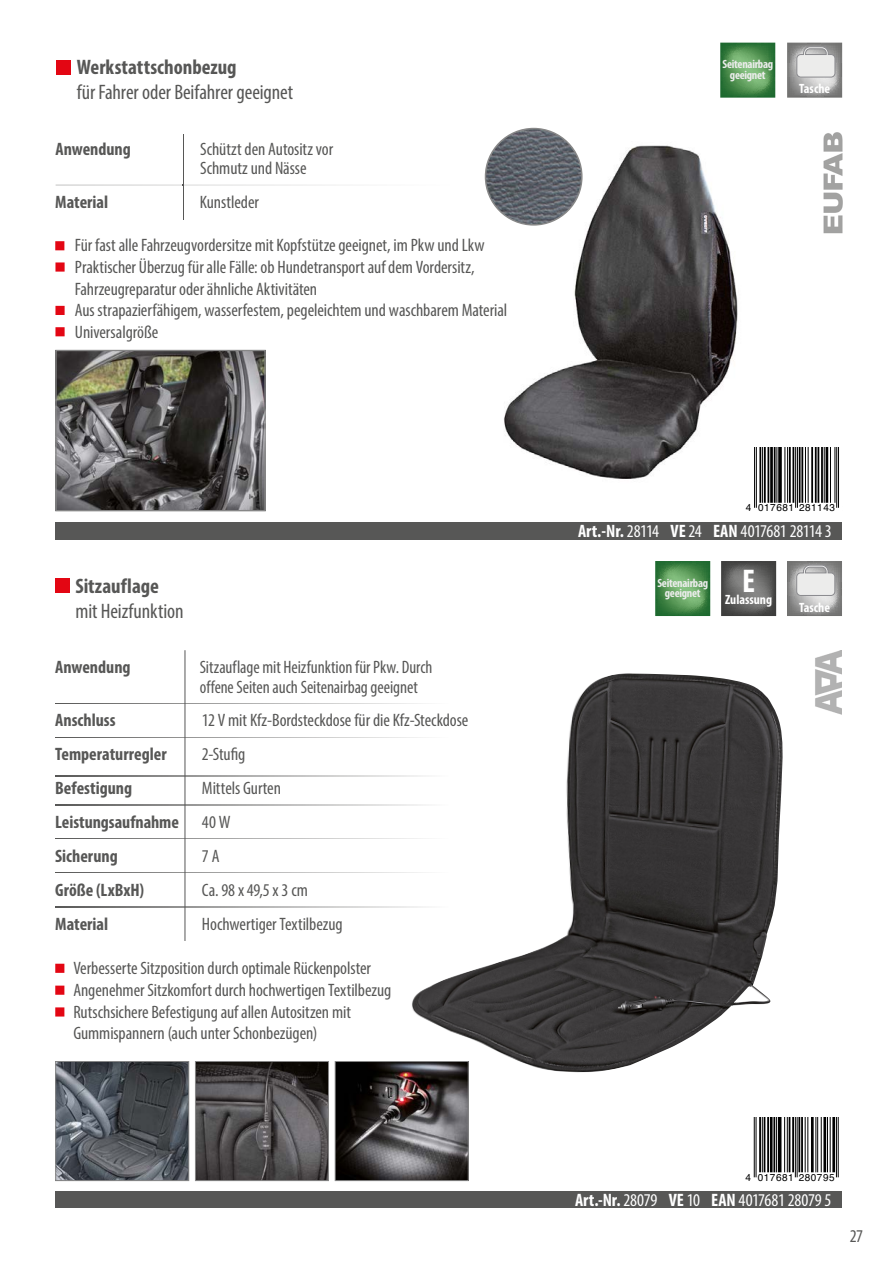
<style>
.page{position:relative;width:893px;height:1263px;background:#fff}
.page>*{position:absolute;margin:0;border:0;box-sizing:border-box;transform-origin:0 0}
.t1{font:700 condensed 33px "Myriad Pro";color:#fff}
.t2{font:condensed 21px "Myriad Pro";letter-spacing:-.005em;color:#575756}
.t3{font:700 condensed 21px "Myriad Pro";color:#575756}
.t4{font:condensed 18px/21.6px "Myriad Pro";letter-spacing:-.005em;color:#575756}
.t5{font:700 condensed 18px "Myriad Pro";color:#575756}
.t6{font:condensed 18px "Myriad Pro";letter-spacing:-.025em;color:#fff}
.t7{font:700 condensed 13.5px "Myriad Pro";color:#fff}
.t8{font:700 condensed 12px/10.5px "Myriad Pro";letter-spacing:-.025em;color:#ededed;text-align:center}
.t9{font:10.05px "Helvetica";letter-spacing:.05em;color:#000}
.s1{font-weight:700}
</style>
<div class="page">
<div style="left:56px;top:522px;width:786px;height:17px;background:#575756"></div>
<div style="left:56px;top:60px;width:14px;height:15px;background:#e30613"></div>
<img style="left:823px;top:132px;width:19px;height:102px">
<hr style="left:183px;top:134px;width:1px;height:85px;background:#575756">
<svg style="left:56px;top:185px;width:269px;height:1px"></svg>
<svg style="left:720px;top:43px;width:55px;height:55px;background:#4f9153"></svg>
<svg style="left:787px;top:43px;width:55px;height:55px;background:#b0b0af"></svg>
<img style="left:57px;top:352px;width:207px;height:157px">
<div style="left:55px;top:350px;width:211px;height:161px;border:1px solid #878787"></div>
<img style="left:494px;top:127px;width:266px;height:363px">
<img style="left:485px;top:129px;width:97px;height:96px;border-radius:48px">
<div style="left:485px;top:128px;width:98px;height:98px;border:2px solid #878787;border-radius:50%"></div>
<hr style="left:754px;top:448px;width:1px;height:60px;background:#000">
<hr style="left:756px;top:448px;width:1px;height:60px;background:#000">
<hr style="left:759px;top:448px;width:2px;height:55px;background:#000">
<hr style="left:762px;top:448px;width:1px;height:55px;background:#000">
<hr style="left:764px;top:448px;width:2px;height:55px;background:#000">
<hr style="left:767px;top:448px;width:2px;height:55px;background:#000">
<hr style="left:770px;top:448px;width:3px;height:55px;background:#000">
<hr style="left:774px;top:448px;width:1px;height:55px;background:#000">
<hr style="left:776px;top:448px;width:1px;height:55px;background:#000">
<svg style="left:778px;top:448px;width:4px;height:55px"></svg>
<hr style="left:784px;top:448px;width:1px;height:55px;background:#000">
<hr style="left:787px;top:448px;width:1px;height:55px;background:#000">
<hr style="left:789px;top:448px;width:2px;height:55px;background:#000">
<hr style="left:792px;top:448px;width:2px;height:55px;background:#000">
<hr style="left:795px;top:448px;width:1px;height:60px;background:#000">
<hr style="left:797px;top:448px;width:1px;height:60px;background:#000">
<hr style="left:799px;top:448px;width:1px;height:55px;background:#000">
<hr style="left:801px;top:448px;width:2px;height:55px;background:#000">
<hr style="left:805px;top:448px;width:1px;height:55px;background:#000">
<hr style="left:808px;top:448px;width:1px;height:55px;background:#000">
<hr style="left:811px;top:448px;width:2px;height:55px;background:#000">
<hr style="left:815px;top:448px;width:2px;height:55px;background:#000">
<hr style="left:817px;top:448px;width:2px;height:55px;background:#000">
<hr style="left:821px;top:448px;width:2px;height:55px;background:#000">
<hr style="left:824px;top:448px;width:1px;height:55px;background:#000">
<hr style="left:825px;top:448px;width:3px;height:55px;background:#000">
<hr style="left:830px;top:448px;width:1px;height:55px;background:#000">
<hr style="left:834px;top:448px;width:1px;height:55px;background:#000">
<hr style="left:836px;top:448px;width:1px;height:60px;background:#000">
<hr style="left:838px;top:448px;width:1px;height:60px;background:#000">
<div style="left:55px;top:241px;width:9px;height:9px;background:#e30613;border:2px solid #e30613"></div>
<div style="left:55px;top:262px;width:10px;height:10px;background:#e30613;border:2px solid #e30613"></div>
<div style="left:55px;top:306px;width:10px;height:9px;background:#e30613;border:2px solid #e30613"></div>
<div style="left:55px;top:327px;width:10px;height:9px;background:#e30613;border:2px solid #e30613"></div>
<svg style="left:55px;top:703px;width:354px;height:1px"></svg>
<svg style="left:787px;top:561px;width:55px;height:55px;background:#afafae"></svg>
<div style="left:55px;top:1191px;width:787px;height:17px;background:#575756"></div>
<div style="left:55px;top:578px;width:15px;height:15px;background:#e30613"></div>
<svg style="left:55px;top:776px;width:354px;height:1px"></svg>
<svg style="left:55px;top:737px;width:354px;height:1px"></svg>
<svg style="left:55px;top:838px;width:354px;height:1px"></svg>
<svg style="left:55px;top:872px;width:354px;height:1px"></svg>
<svg style="left:55px;top:907px;width:354px;height:1px"></svg>
<svg style="left:55px;top:805px;width:354px;height:1px"></svg>
<svg style="left:655px;top:561px;width:55px;height:55px;background:#4e9051"></svg>
<svg style="left:721px;top:561px;width:55px;height:55px;background:#60605f"></svg>
<hr style="left:185px;top:650px;width:1px;height:291px;background:#575756">
<img style="left:815px;top:650px;width:27px;height:65px">
<div style="left:55px;top:964px;width:9px;height:9px;background:#e30613;border:2px solid #e30613"></div>
<div style="left:55px;top:985px;width:9px;height:10px;background:#e30613;border:2px solid #e30613"></div>
<div style="left:55px;top:1007px;width:9px;height:9px;background:#e30613;border:2px solid #e30613"></div>
<hr style="left:754px;top:1117px;width:1px;height:60px;background:#000">
<hr style="left:756px;top:1117px;width:1px;height:60px;background:#000">
<hr style="left:759px;top:1117px;width:2px;height:55px;background:#000">
<hr style="left:762px;top:1117px;width:1px;height:55px;background:#000">
<hr style="left:764px;top:1117px;width:1px;height:55px;background:#000">
<hr style="left:767px;top:1117px;width:2px;height:55px;background:#000">
<hr style="left:770px;top:1117px;width:3px;height:55px;background:#000">
<hr style="left:773px;top:1117px;width:2px;height:55px;background:#000">
<hr style="left:776px;top:1117px;width:1px;height:55px;background:#000">
<hr style="left:778px;top:1117px;width:3px;height:55px;background:#000">
<hr style="left:784px;top:1117px;width:1px;height:55px;background:#000">
<hr style="left:787px;top:1117px;width:1px;height:55px;background:#000">
<hr style="left:789px;top:1117px;width:1px;height:55px;background:#000">
<hr style="left:792px;top:1117px;width:2px;height:55px;background:#000">
<hr style="left:795px;top:1117px;width:1px;height:60px;background:#000">
<hr style="left:797px;top:1117px;width:1px;height:60px;background:#000">
<hr style="left:798px;top:1117px;width:2px;height:55px;background:#000">
<hr style="left:801px;top:1117px;width:2px;height:55px;background:#000">
<hr style="left:805px;top:1117px;width:1px;height:55px;background:#000">
<hr style="left:807px;top:1117px;width:1px;height:55px;background:#000">
<hr style="left:811px;top:1117px;width:3px;height:55px;background:#000">
<hr style="left:815px;top:1117px;width:1px;height:55px;background:#000">
<hr style="left:817px;top:1117px;width:1px;height:55px;background:#000">
<hr style="left:821px;top:1117px;width:1px;height:55px;background:#000">
<hr style="left:823px;top:1117px;width:3px;height:55px;background:#000">
<hr style="left:827px;top:1117px;width:1px;height:55px;background:#000">
<hr style="left:830px;top:1117px;width:1px;height:55px;background:#000">
<hr style="left:832px;top:1117px;width:3px;height:55px;background:#000">
<hr style="left:836px;top:1117px;width:1px;height:60px;background:#000">
<hr style="left:838px;top:1117px;width:1px;height:60px;background:#000">
<img style="left:409px;top:673px;width:374px;height:400px">
<img style="left:337px;top:1063px;width:130px;height:116px">
<div style="left:335px;top:1061px;width:134px;height:120px;border:1px solid #878787"></div>
<img style="left:57px;top:1063px;width:130px;height:116px">
<div style="left:55px;top:1061px;width:134px;height:120px;border:1px solid #878787"></div>
<img style="left:197px;top:1063px;width:130px;height:116px">
<div style="left:195px;top:1061px;width:134px;height:120px;border:1px solid #878787"></div>
<p class="t3" style="left:77px;top:54px;width:161px">Werkstattschonbezug</p>
<p class="t2" style="left:77px;top:80px;width:218px">für Fahrer oder Beifahrer geeignet</p>
<p class="t5" style="left:56px;top:137px;width:77px">Anwendung</p>
<p class="t4" style="left:200px;top:139px;width:135px;line-height:19.5px">Schützt den Autositz vor<br>Schmutz und Nässe</p>
<p class="t5" style="left:55px;top:191px;width:54px">Material</p>
<p class="t4" style="left:200px;top:191px;width:61px">Kunstleder</p>
<p class="t4" style="left:75px;top:234px;width:434px">Für fast alle Fahrzeugvordersitze mit Kopfstütze geeignet, im Pkw und Lkw Praktischer Überzug für alle Fälle: ob Hundetransport auf dem Vordersitz, Fahrzeugreparatur oder ähnliche Aktivitäten<br>Aus strapazierfähigem, wasserfestem, pegeleichtem und waschbarem Material Universalgröße</p>
<p class="t3" style="left:75px;top:572px;width:85px">Sitzauflage</p>
<p class="t2" style="left:75px;top:598px;width:110px">mit Heizfunktion</p>
<p class="t5" style="left:55px;top:656px;width:77px">Anwendung</p>
<p class="t4" style="left:200px;top:657px;width:234px;line-height:19.5px">Sitzauflage mit Heizfunktion für Pkw. Durch offene Seiten auch Seitenairbag geeignet</p>
<p class="t5" style="left:55px;top:709px;width:62px">Anschluss</p>
<p class="t4" style="left:202px;top:709px;width:268px">12 V mit Kfz-Bordsteckdose für die Kfz-Steckdose</p>
<p class="t5" style="left:55px;top:743px;width:113px">Temperaturregler</p>
<p class="t4" style="left:202px;top:743px;width:45px">2-Stufig</p>
<p class="t5" style="left:55px;top:777px;width:78px">Befestigung</p>
<p class="t4" style="left:202px;top:777px;width:81px">Mittels Gurten</p>
<p class="t5" style="left:55px;top:811px;width:125px">Leistungsaufnahme</p>
<p class="t4" style="left:202px;top:811px;width:30px">40 W</p>
<p class="t5" style="left:55px;top:845px;width:64px">Sicherung</p>
<p class="t4" style="left:202px;top:845px;width:19px">7 A</p>
<p class="t5" style="left:55px;top:879px;width:90px">Größe (LxBxH)</p>
<p class="t4" style="left:202px;top:879px;width:107px">Ca. 98 x 49,5 x 3 cm</p>
<p class="t5" style="left:55px;top:913px;width:54px">Material</p>
<p class="t4" style="left:202px;top:913px;width:142px">Hochwertiger Textilbezug</p>
<p class="t4" style="left:73px;top:957px;width:320px">Verbesserte Sitzposition durch optimale Rückenpolster Angenehmer Sitzkomfort durch hochwertigen Textilbezug Rutschsichere Befestigung auf allen Autositzen mit Gummispannern (auch unter Schonbezügen)</p>
<p class="t8" style="left:722px;top:59px;width:52px">Seitenairbag geeignet</p>
<p class="t7" style="left:799px;top:80px;width:33px">Tasche</p>
<p class="t9" style="left:746px;top:500px;width:105px">4 017681 281143 &gt;</p>
<p class="t6" style="left:578px;top:520px;width:255px"><span class="s1">Art.-Nr.</span> 28114 <span class="s1">VE</span> 24 <span class="s1">EAN</span> 4017681 28114 3</p>
<p class="t8" style="left:657px;top:577px;width:52px">Seitenairbag geeignet</p>
<h1 class="t1" style="left:742px;top:561px;width:14px">E</h1>
<p class="t7" style="left:725px;top:591px;width:49px">Zulassung</p>
<p class="t7" style="left:799px;top:599px;width:33px">Tasche</p>
<p class="t9" style="left:746px;top:1169px;width:105px">4 017681 280795 &gt;</p>
<p class="t6" style="left:575px;top:1189px;width:258px"><span class="s1">Art.-Nr.</span> 28079 <span class="s1">VE</span> 10 <span class="s1">EAN</span> 4017681 28079 5</p>
<p class="t4" style="left:850px;top:1225px;width:15px">27</p>
</div>
